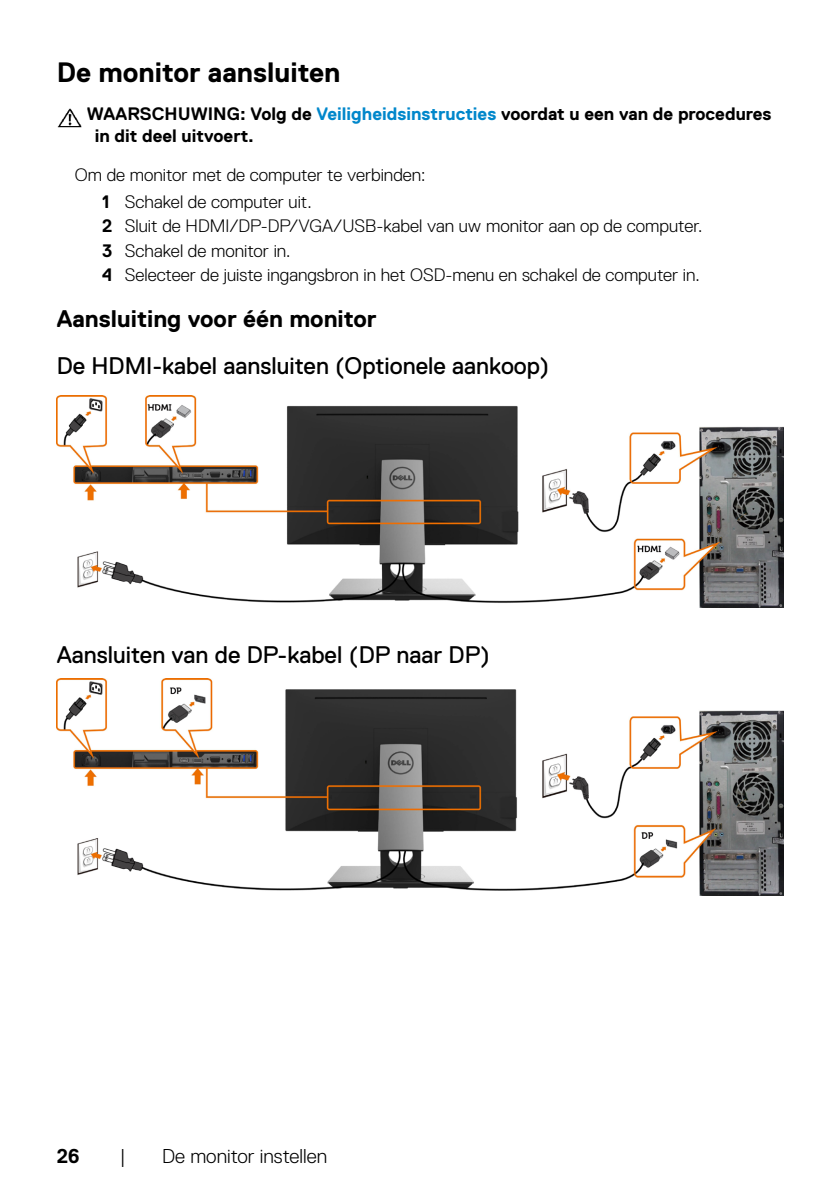
<style>
.page{position:relative;width:840px;height:1191px;background:#fff}
.page>*{position:absolute;margin:0;border:0;box-sizing:border-box;transform-origin:0 0}
.t1{font:700 28px "Dell Replica";color:#000}
.t2{font:24px "Dell Replica";color:#000}
.t3{font:700 24px "Dell Replica";color:#000}
.t4{font:300 20px "Dell Replica";color:#000}
.t5{font:700 20px "Dell Replica";color:#000}
.t6{font:300 18px/24.4px "Dell Replica";color:#000}
.t7{font:700 18px/21.6px "Dell Replica";color:#000}
.s1{color:#0087cb}
.s2{font-weight:700}
</style>
<div class="page">
<img style="left:57px;top:108px;width:25px;height:20px">
<img style="left:57px;top:396px;width:725px;height:211px">
<img style="left:57px;top:678px;width:725px;height:217px">
<h1 class="t1" style="left:57px;top:56px;width:285px">De monitor aansluiten</h1>
<p class="t7" style="left:95px;top:103px;width:678px;text-indent:-8px">WAARSCHUWING: Volg de <span class="s1">Veiligheidsinstructies</span> voordat u een van de procedures in dit deel uitvoert.</p>
<p class="t6" style="left:102px;top:161px;width:325px;line-height:27.2px;text-indent:-27px">Om de monitor met de computer te verbinden:<br><span class="s2">1</span> Schakel de computer uit.</p>
<p class="t6" style="left:102px;top:214px;width:601px"><span class="s2">2</span> Sluit de HDMI/DP-DP/VGA/USB-kabel van uw monitor aan op de computer.<br><span class="s2">3</span> Schakel de monitor in.<br><span class="s2">4</span> Selecteer de juiste ingangsbron in het OSD-menu en schakel de computer in.</p>
<h2 class="t3" style="left:57px;top:306px;width:321px">Aansluiting voor één monitor</h2>
<h2 class="t2" style="left:57px;top:352px;width:493px">De HDMI-kabel aansluiten (Optionele aankoop)</h2>
<h2 class="t2" style="left:57px;top:641px;width:434px">Aansluiten van de DP-kabel (DP naar DP)</h2>
<p class="t5" style="left:57px;top:1144px;width:24px">26</p>
<p class="t4" style="left:120px;top:1144px;width:7px">|</p>
<p class="t4" style="left:162px;top:1144px;width:166px">De monitor instellen</p>
</div>
